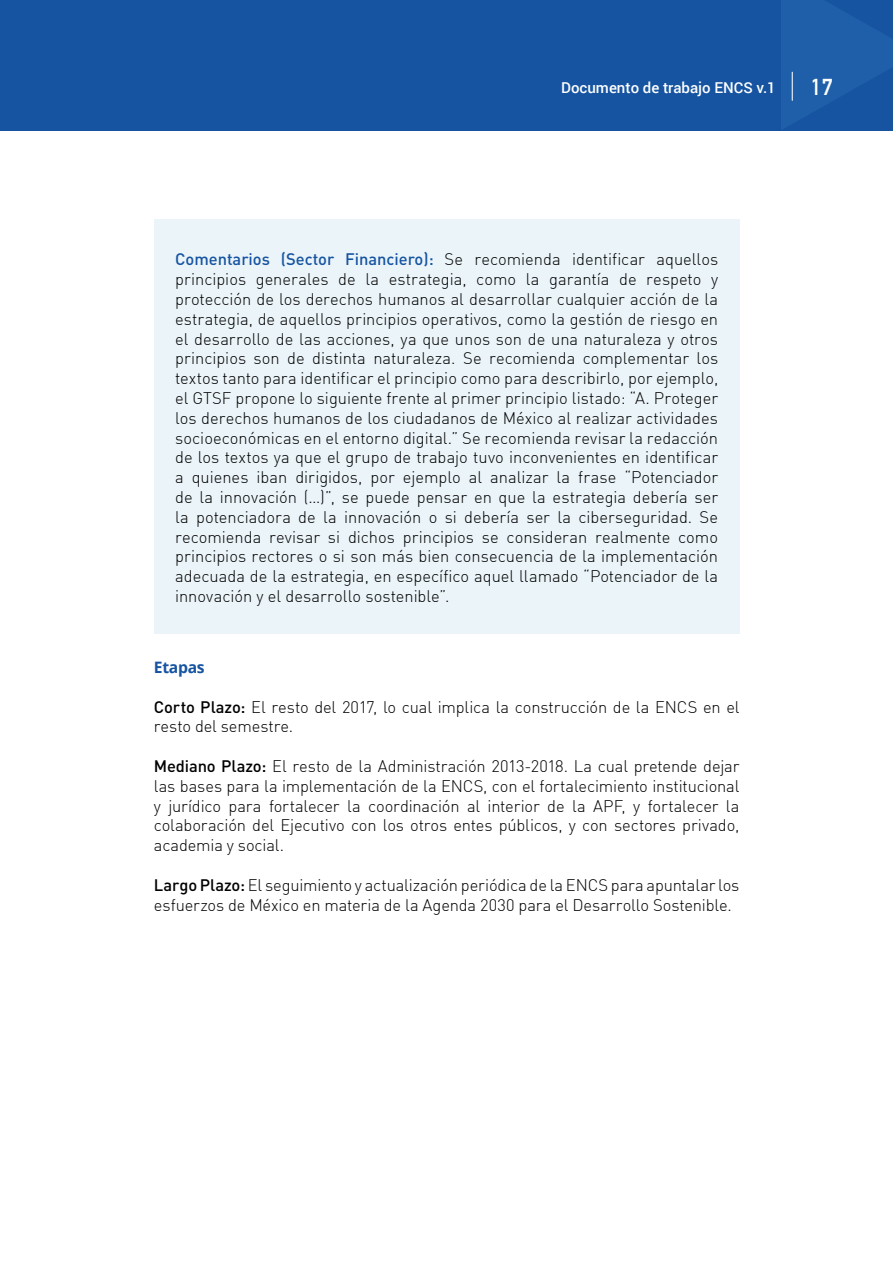
<style>
.page{position:relative;width:893px;height:1263px;background:#fff}
.page>*{position:absolute;margin:0;border:0;box-sizing:border-box;transform-origin:0 0}
.t1{font:700 22.5px "DIN Alternate";color:#fff}
.t2{font:300 16.5px/19.8px "DI Nbek";letter-spacing:-.01em;color:#000;text-align:justify}
.t3{font:700 15.75px "Open Sans";letter-spacing:-.02em;color:#1654a1}
.t4{font:500 15px "Roboto";color:#fff}
.s1{font-family:"DIN";font-weight:500;color:#1654a1}
.s2{font-family:"DIN";font-weight:500}
</style>
<div class="page">
<div style="left:154px;top:220px;width:585px;height:414px;background:#ebf4f9"></div>
<div style="left:0;top:0;width:893px;height:131px;background:#1654a1"></div>
<svg style="left:791px;top:71px;width:2px;height:30px"></svg>
<p class="t4" style="left:561px;top:77px;width:216px">Documento de trabajo ENCS v.1</p>
<h1 class="t1" style="left:811px;top:70px;width:23px">17</h1>
<p class="t2" style="left:175px;top:249px;width:545px"><span class="s1">Comentarios (Sector Financiero):</span> Se recomienda identificar aquellos principios generales de la estrategia, como la garantía de respeto y protección de los derechos humanos al desarrollar cualquier acción de la estrategia, de aquellos principios operativos, como la gestión de riesgo en el desarrollo de las acciones, ya que unos son de una naturaleza y otros principios son de distinta naturaleza. Se recomienda complementar los textos tanto para identificar el principio como para describirlo, por ejemplo, el GTSF propone lo siguiente frente al primer principio listado: “A. Proteger los derechos humanos de los ciudadanos de México al realizar actividades socioeconómicas en el entorno digital.” Se recomienda revisar la redacción de los textos ya que el grupo de trabajo tuvo inconvenientes en identificar a quienes iban dirigidos, por ejemplo al analizar la frase “Potenciador de la innovación (…)”, se puede pensar en que la estrategia debería ser la potenciadora de la innovación o si debería ser la ciberseguridad. Se recomienda revisar si dichos principios se consideran realmente como principios rectores o si son más bien consecuencia de la implementación adecuada de la estrategia, en específico aquel llamado “Potenciador de la innovación y el desarrollo sostenible”.</p>
<p class="t3" style="left:154px;top:656px;width:52px">Etapas</p>
<p class="t2" style="left:154px;top:697px;width:587px"><span class="s2">Corto Plazo:</span> El resto del 2017, lo cual implica la construcción de la ENCS en el resto del semestre.</p>
<p class="t2" style="left:154px;top:756px;width:587px"><span class="s2">Mediano Plazo:</span> El resto de la Administración 2013-2018. La cual pretende dejar las bases para la implementación de la ENCS, con el fortalecimiento institucional y jurídico para fortalecer la coordinación al interior de la APF, y fortalecer la colaboración del Ejecutivo con los otros entes públicos, y con sectores privado, academia y social.</p>
<p class="t2" style="left:154px;top:875px;width:587px"><span class="s2">Largo Plazo:</span> El seguimiento y actualización periódica de la ENCS para apuntalar los esfuerzos de México en materia de la Agenda 2030 para el Desarrollo Sostenible.</p>
</div>
